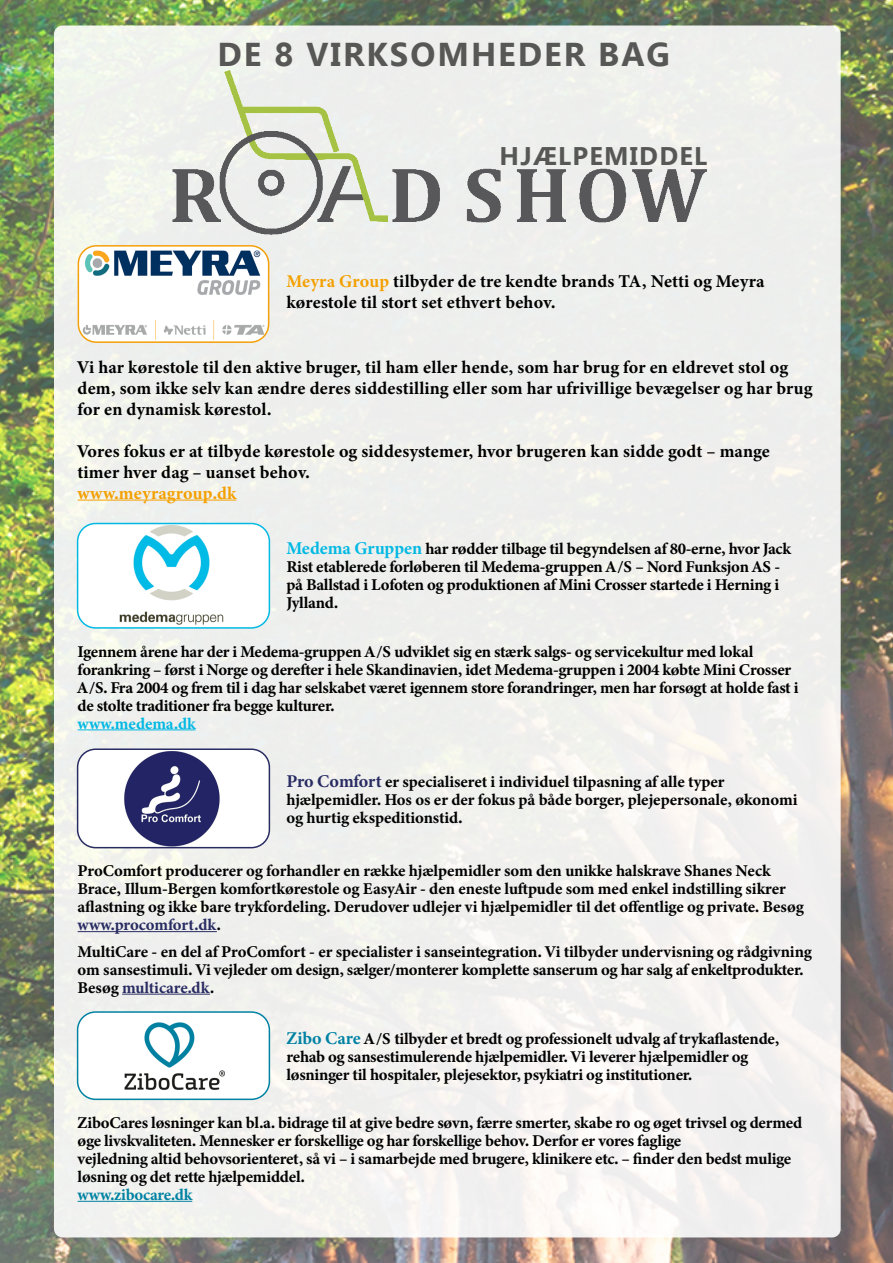
<style>
.page{position:relative;width:893px;height:1263px;background:#fff}
.page>*{position:absolute;margin:0;border:0;box-sizing:border-box;transform-origin:0 0}
.t1{font:700 33px "Ebrima";letter-spacing:.06em;color:#575756}
.t2{font:700 25.5px "Ebrima";letter-spacing:.05em;color:#575756}
.t3{font:18px/21px "Minion Variable Concept";letter-spacing:.01em;color:#000}
.t4{font:18px "Minion Variable Concept";letter-spacing:.01em;color:#f4a000}
.t5{font:16.5px/18px "Minion Variable Concept";letter-spacing:-.015em;color:#020203}
.t6{font:16.5px/18px "Minion Variable Concept";letter-spacing:-.02em;color:#000}
.t7{font:16.5px "Minion Variable Concept";letter-spacing:-.015em;color:#0082a3}
.t8{font:16.5px "Minion Variable Concept";letter-spacing:-.005em;color:#02b9e3}
.s1{color:#f4a000}
.s2{font-size:18px;color:#02b9e3}
.s3{font-size:18px;color:#292c62}
.s4{color:#292c62}
.s5{font-size:18px;color:#0082a3}
.s6{color:#000}
</style>
<div class="page">
<img style="left:0;top:0;width:893px;height:1263px">
<div style="left:54px;top:26px;width:787px;height:1211px;background:#eff0ee;border-radius:9px"></div>
<img style="left:172px;top:67px;width:548px;height:168px">
<div style="left:78px;top:268px;width:190px;height:74px;background:#fff;border-radius:18px"></div>
<img style="left:79px;top:319px;width:188px;height:23px">
<img style="left:81px;top:246px;width:184px;height:49px">
<div style="left:78px;top:245px;width:191px;height:98px;border:2px solid #f4a008;border-radius:18px"></div>
<div style="left:78px;top:523px;width:191px;height:105px;background:#fff;border-radius:18px"></div>
<img style="left:119px;top:526px;width:105px;height:99px">
<div style="left:77px;top:523px;width:193px;height:106px;border:2px solid #02b9e3;border-radius:18px"></div>
<div style="left:78px;top:749px;width:191px;height:99px;background:#fff;border-radius:18px"></div>
<img style="left:124px;top:751px;width:96px;height:94px">
<div style="left:77px;top:748px;width:193px;height:100px;border:2px solid #292c62;border-radius:18px"></div>
<div style="left:78px;top:1012px;width:191px;height:87px;background:#fff;border-radius:18px"></div>
<img style="left:124px;top:1022px;width:101px;height:68px">
<div style="left:77px;top:1011px;width:193px;height:89px;border:2px solid #0082a3;border-radius:18px"></div>
<hr style="left:78px;top:500px;width:158px;height:1px;background:#f4a000">
<hr style="left:78px;top:729px;width:118px;height:1px;background:#02b9e3">
<hr style="left:78px;top:931px;width:139px;height:1px;background:#292c62">
<hr style="left:122px;top:994px;width:88px;height:1px;background:#292c62">
<hr style="left:78px;top:1201px;width:114px;height:1px;background:#0082a3">
<h1 class="t1" style="left:218px;top:28px;width:454px">DE 8 VIRKSOMHEDER BAG</h1>
<h2 class="t2" style="left:500px;top:136px;width:209px">HJÆLPEMIDDEL</h2>
<p class="t3" style="left:286px;top:270px;width:480px"><span class="s1">Meyra Group</span> tilbyder de tre kendte brands TA, Netti og Meyra kørestole til stort set ethvert behov.</p>
<p class="t3" style="left:78px;top:356px;width:736px">Vi har kørestole til den aktive bruger, til ham eller hende, som har brug for en eldrevet stol og dem, som ikke selv kan ændre deres siddestilling eller som har ufrivillige bevægelser og har brug for en dynamisk kørestol.</p>
<p class="t3" style="left:78px;top:440px;width:694px">Vores fokus er at tilbyde kørestole og siddesystemer, hvor brugeren kan sidde godt – mange timer hver dag – uanset behov.</p>
<p class="t4" style="left:78px;top:480px;width:160px">www.meyragroup.dk</p>
<p class="t6" style="left:286px;top:540px;width:506px"><span class="s2">Medema Gruppen</span> har rødder tilbage til begyndelsen af 80-erne, hvor Jack Rist etablerede forløberen til Medema-gruppen A/S – Nord Funksjon AS - på Ballstad i Lofoten og produktionen af Mini Crosser startede i Herning i Jylland.</p>
<p class="t6" style="left:78px;top:642px;width:723px">Igennem årene har der i Medema-gruppen A/S udviklet sig en stærk salgs- og servicekultur med lokal forankring – først i Norge og derefter i hele Skandinavien, idet Medema-gruppen i 2004 købte Mini Crosser A/S. Fra 2004 og frem til i dag har selskabet været igennem store forandringer, men har forsøgt at holde fast i de stolte traditioner fra begge kulturer.</p>
<p class="t8" style="left:78px;top:712px;width:120px">www.medema.dk</p>
<p class="t5" style="left:286px;top:772px;width:513px"><span class="s3">Pro Comfort</span> er specialiseret i individuel tilpasning af alle typer hjælpemidler. Hos os er der fokus på både borger, plejepersonale, økonomi og hurtig ekspeditionstid.</p>
<p class="t5" style="left:78px;top:862px;width:728px">ProComfort producerer og forhandler en række hjælpemidler som den unikke halskrave Shanes Neck Brace, Illum-Bergen komfortkørestole og EasyAir - den eneste luftpude som med enkel indstilling sikrer aflastning og ikke bare trykfordeling. Derudover udlejer vi hjælpemidler til det offentlige og private. Besøg <span class="s4">www.procomfort.dk</span>.</p>
<p class="t5" style="left:78px;top:942px;width:736px">MultiCare - en del af ProComfort - er specialister i sanseintegration. Vi tilbyder undervisning og rådgivning om sansestimuli. Vi vejleder om design, sælger/monterer komplette sanserum og har salg af enkeltprodukter.<br>Besøg <span class="s4">multicare.dk</span>.</p>
<p class="t5" style="left:286px;top:1029px;width:494px"><span class="s5">Zibo Care</span> <span class="s6">A/S</span> tilbyder et bredt og professionelt udvalg af trykaflastende, rehab og sansestimulerende hjælpemidler. Vi leverer hjælpemidler og løsninger til hospitaler, plejesektor, psykiatri og institutioner.</p>
<p class="t5" style="left:78px;top:1113px;width:726px">ZiboCares løsninger kan bl.a. bidrage til at give bedre søvn, færre smerter, skabe ro og øget trivsel og dermed øge livskvaliteten. Mennesker er forskellige og har forskellige behov. Derfor er vores faglige<br>vejledning altid behovsorienteret, så vi – i samarbejde med brugere, klinikere etc. – finder den bedst mulige løsning og det rette hjælpemiddel.</p>
<p class="t7" style="left:78px;top:1183px;width:116px">www.zibocare.dk</p>
</div>
